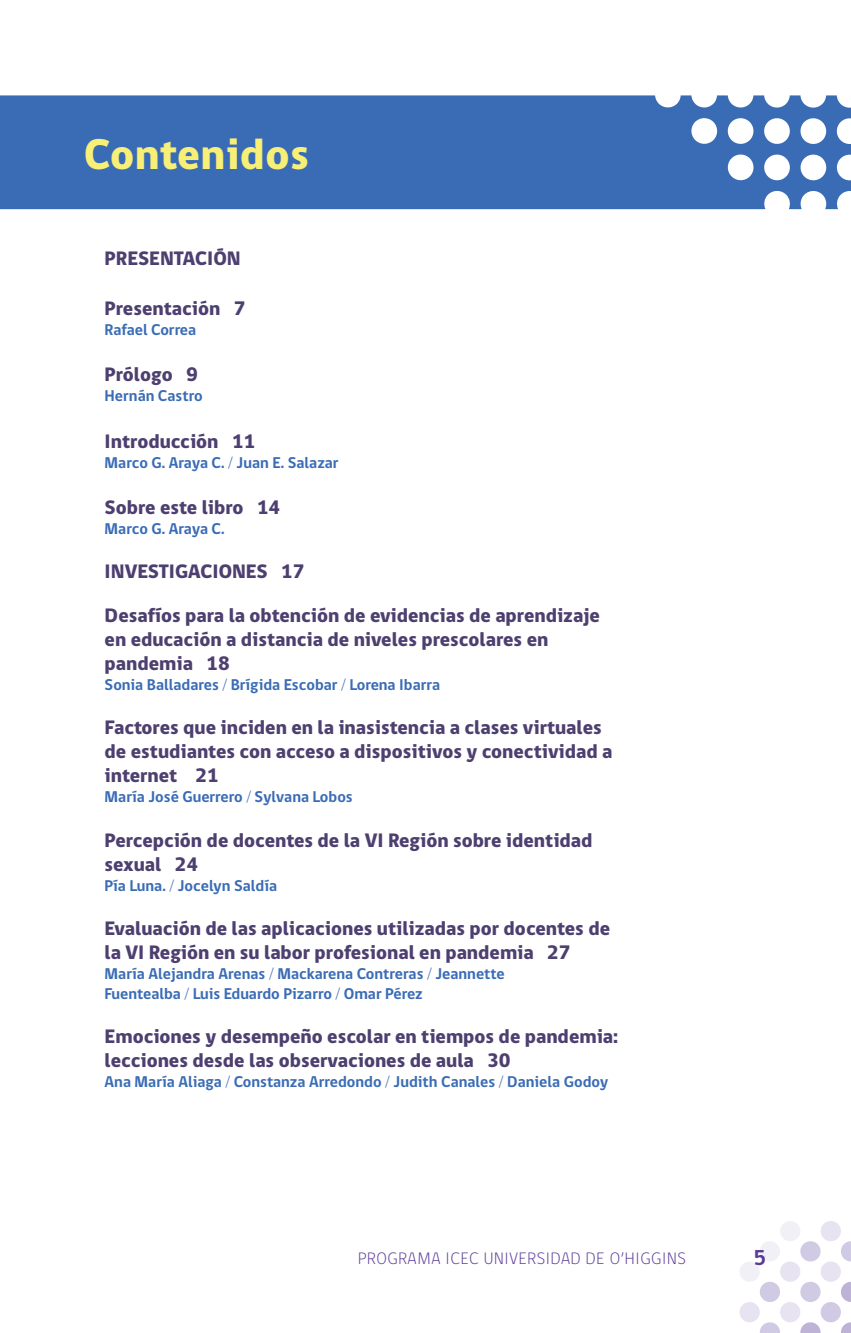
<style>
.page{position:relative;width:851px;height:1333px;background:#fff}
.page>*{position:absolute;margin:0;border:0;box-sizing:border-box;transform-origin:0 0}
.t1{font:800 44px "gob CL";letter-spacing:.01em;color:#f8ef77}
.t2{font:700 22px "gob CL";color:#5a3a97}
.TABLA_DE_CONTENIDOS{font:800 20px/24px "gob CL";color:#4d3f6f}
.t3{font:300 17px "gob CL";letter-spacing:.04em;color:#5a3a97}
.t4{font:700 16px "gob CL";color:#3a6cb5}
</style>
<div class="page">
<svg style="left:760px;top:1322px;width:20px;height:10px"></svg>
<div style="left:739px;top:1301px;width:20px;height:21px;background:#e7e3f0;border-radius:50%"></div>
<svg style="left:760px;top:1281px;width:20px;height:21px"></svg>
<div style="left:739px;top:1261px;width:20px;height:20px;background:#f2f0f7;border-radius:50%"></div>
<svg style="left:800px;top:1322px;width:21px;height:10px"></svg>
<svg style="left:841px;top:1322px;width:9px;height:10px"></svg>
<div style="left:780px;top:1301px;width:20px;height:21px;background:#e7e3f0;border-radius:50%"></div>
<div style="left:820px;top:1301px;width:20px;height:21px;background:#d1cae4;border-radius:50%"></div>
<svg style="left:800px;top:1281px;width:21px;height:21px"></svg>
<svg style="left:841px;top:1282px;width:9px;height:20px"></svg>
<div style="left:780px;top:1261px;width:20px;height:20px;background:#e7e3f0;border-radius:50%"></div>
<div style="left:820px;top:1261px;width:20px;height:20px;background:#e7e3f0;border-radius:50%"></div>
<svg style="left:760px;top:1241px;width:20px;height:20px"></svg>
<svg style="left:800px;top:1241px;width:21px;height:21px"></svg>
<svg style="left:841px;top:1241px;width:9px;height:21px"></svg>
<div style="left:780px;top:1220px;width:20px;height:21px;background:#f2f0f7;border-radius:50%"></div>
<div style="left:820px;top:1220px;width:20px;height:21px;background:#e7e3f0;border-radius:50%"></div>
<svg style="left:0;top:95px;width:850px;height:114px;fill:#3a6cb5"></svg>
<p class="t1" style="left:84px;top:125px;width:226px">Contenidos</p>
<p class="TABLA_DE_CONTENIDOS" style="left:105px;top:246px;width:138px">PRESENTACIÓN</p>
<p class="TABLA_DE_CONTENIDOS" style="left:105px;top:297px;width:142px">Presentación 7</p>
<p class="t4" style="left:105px;top:319px;width:93px">Rafael Correa</p>
<p class="TABLA_DE_CONTENIDOS" style="left:105px;top:363px;width:95px">Prólogo 9</p>
<p class="t4" style="left:105px;top:385px;width:100px">Hernán Castro</p>
<p class="TABLA_DE_CONTENIDOS" style="left:105px;top:429px;width:152px">Introducción 11</p>
<p class="t4" style="left:105px;top:451px;width:235px">Marco G. Araya C. / Juan E. Salazar</p>
<p class="TABLA_DE_CONTENIDOS" style="left:105px;top:496px;width:177px">Sobre este libro 14</p>
<p class="t4" style="left:105px;top:518px;width:122px">Marco G. Araya C.</p>
<p class="TABLA_DE_CONTENIDOS" style="left:105px;top:560px;width:201px">INVESTIGACIONES 17</p>
<p class="TABLA_DE_CONTENIDOS" style="left:105px;top:604px;width:497px">Desafíos para la obtención de evidencias de aprendizaje en educación a distancia de niveles prescolares en pandemia 18</p>
<p class="t4" style="left:105px;top:674px;width:337px">Sonia Balladares / Brígida Escobar / Lorena Ibarra</p>
<p class="TABLA_DE_CONTENIDOS" style="left:105px;top:716px;width:509px">Factores que inciden en la inasistencia a clases virtuales de estudiantes con acceso a dispositivos y conectividad a internet 21</p>
<p class="t4" style="left:105px;top:786px;width:250px">María José Guerrero / Sylvana Lobos</p>
<p class="TABLA_DE_CONTENIDOS" style="left:105px;top:828px;width:489px">Percepción de docentes de la VI Región sobre identidad sexual 24</p>
<p class="t4" style="left:105px;top:874px;width:174px">Pía Luna. / Jocelyn Saldía</p>
<p class="TABLA_DE_CONTENIDOS" style="left:105px;top:916px;width:507px">Evaluación de las aplicaciones utilizadas por docentes de la VI Región en su labor profesional en pandemia 27</p>
<p class="t4" style="left:105px;top:962px;width:401px">María Alejandra Arenas / Mackarena Contreras / Jeannette</p>
<p class="t4" style="left:105px;top:982px;width:319px">Fuentealba / Luis Eduardo Pizarro / Omar Pérez</p>
<p class="TABLA_DE_CONTENIDOS" style="left:105px;top:1024px;width:515px">Emociones y desempeño escolar en tiempos de pandemia: lecciones desde las observaciones de aula 30</p>
<p class="t4" style="left:105px;top:1070px;width:505px">Ana María Aliaga / Constanza Arredondo / Judith Canales / Daniela Godoy</p>
<p class="t3" style="left:358px;top:1246px;width:329px">PROGRAMA ICEC UNIVERSIDAD DE O’HIGGINS</p>
<p class="t2" style="left:753px;top:1242px;width:14px">5</p>
</div>
